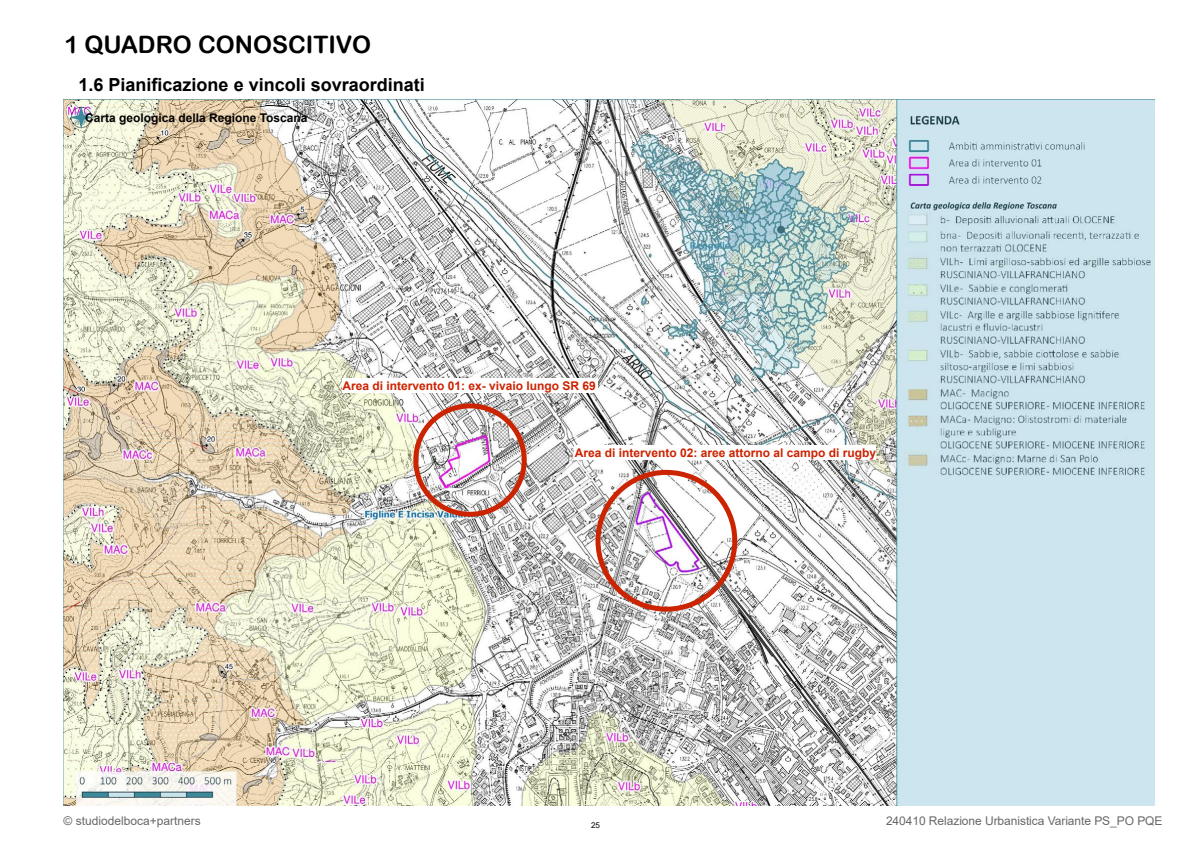
<style>
.page{position:relative;width:1191px;height:842px;background:#fff}
.page>*{position:absolute;margin:0;border:0;box-sizing:border-box;transform-origin:0 0}
.t1{font:24px "Arial Rounded MT Bold";color:#000}
.t2{font:700 18px "Arial";color:#000}
.t3{font:700 12px "Arial";color:#cc2301}
.t4{font:12px "Arial";letter-spacing:-.005em;color:#000}
.t5{font:700 12px "Arial";color:#000}
.t6{font:8px "Arial";color:#000}
</style>
<div class="page">
<img style="left:63px;top:99px;width:1092px;height:707px">
<div style="left:413px;top:403px;width:114px;height:114px;border:5px solid #cc2301;border-radius:50%"></div>
<div style="left:595px;top:470px;width:142px;height:142px;border:5px solid #cc2301;border-radius:50%"></div>
<div style="left:342px;top:378px;width:255px;height:15px;background:#fff"></div>
<div style="left:574px;top:445px;width:302px;height:15px;background:#fff"></div>
<h1 class="t1" style="left:64px;top:31px;width:308px">1 QUADRO CONOSC ITIVO</h1>
<h2 class="t2" style="left:79px;top:72px;width:348px">1.6 Pianificazione e vincoli sovraordinati</h2>
<p class="t5" style="left:85px;top:109px;width:224px">Carta geologica della Regione Toscana</p>
<p class="t3" style="left:342px;top:377px;width:255px">Area di intervento 01: ex- vivaio lungo SR 69</p>
<p class="t3" style="left:574px;top:444px;width:303px">Area di intervento 02: aree attorno al campo di rugby</p>
<p class="t4" style="left:63px;top:813px;width:139px">© studiodelboca+partners</p>
<p class="t6" style="left:591px;top:819px;width:10px">25</p>
<p class="t4" style="left:886px;top:813px;width:278px">240410 Relazione Urbanistica Variante PS_PO PQE</p>
</div>
